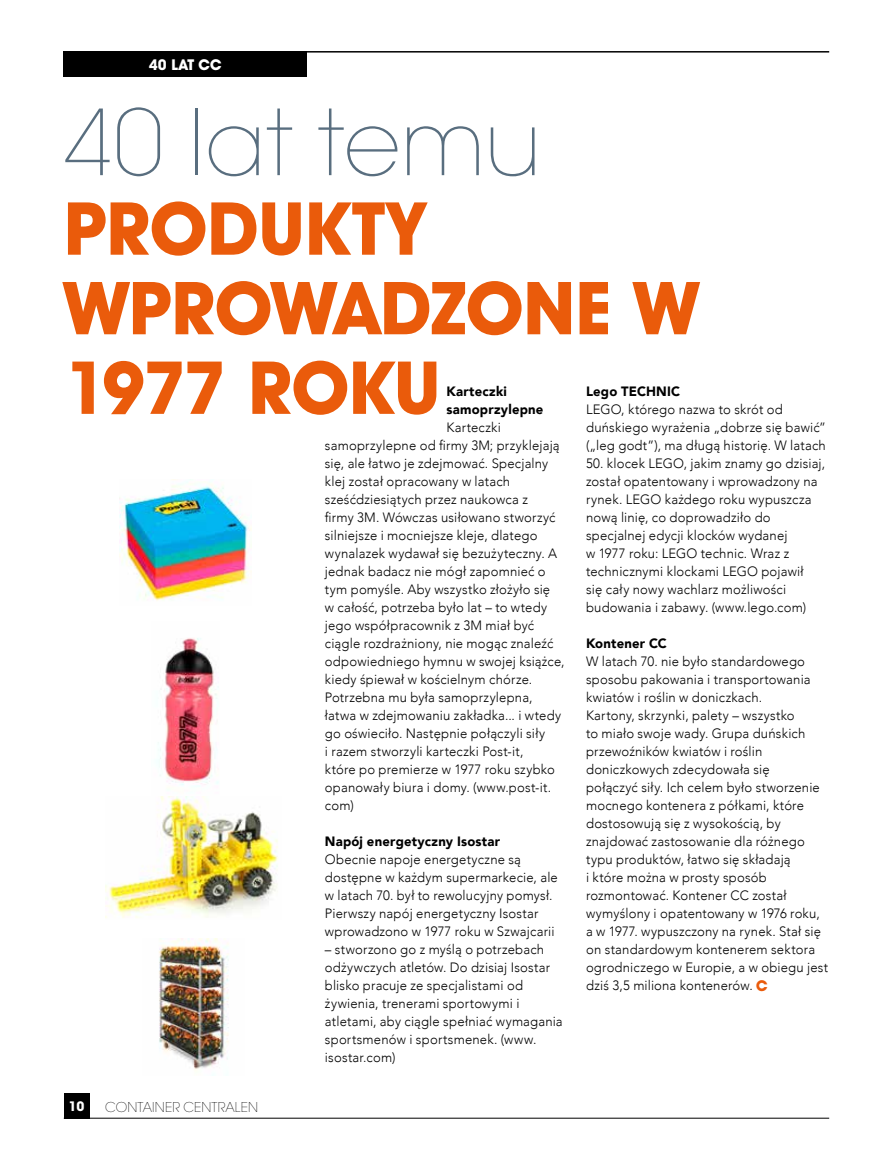
<style>
.page{position:relative;width:893px;height:1170px;background:#fff}
.page>*{position:absolute;margin:0;border:0;box-sizing:border-box;transform-origin:0 0}
.t1{font:200 90px "Avant Garde LT";color:#596e7f}
.t2{font:700 73.5px/79.5px "Avant Garde IT Cby BT";letter-spacing:-.01em;color:#ea5b0b}
.t3{font:700 15px "Avant Garde IT Cby BT";letter-spacing:.01em;color:#fff}
.t4{font:300 13.5px/18px "Avenir";letter-spacing:.015em;color:#000}
.t5{font:900 13.5px/18px "Avenir";letter-spacing:.015em;color:#000}
.t6{font:200 13.5px "Avant Garde LT";letter-spacing:.01em;color:#000}
.t7{font:700 13.5px "Avant Garde IT Cby BT";color:#fff}
.s1{font-family:"Avant Garde IT Cby BT";font-weight:700;font-size:15px;color:#ea5b0b}
</style>
<div class="page">
<hr style="left:64px;top:51px;width:765px;height:2px;background:#000">
<hr style="left:64px;top:1117px;width:765px;height:1px;background:#000">
<div style="left:64px;top:1093px;width:25px;height:25px;background:#000"></div>
<div style="left:64px;top:51px;width:243px;height:26px;background:#000"></div>
<img style="left:120px;top:479px;width:131px;height:122px">
<img style="left:157px;top:638px;width:62px;height:149px">
<img style="left:105px;top:796px;width:173px;height:122px">
<img style="left:159px;top:938px;width:70px;height:133px">
<p class="t3" style="left:149px;top:55px;width:75px">40 LAT CC</p>
<h1 class="t1" style="left:64px;top:89px;width:479px">40 lat temu</h1>
<h2 class="t2" style="left:64px;top:188px;width:636px">PRODUKTY<br>WPROWADZONE W<br>1977 ROKU</h2>
<p class="t5" style="left:446px;top:382px;width:98px">Karteczki samoprzylepne</p>
<p class="t4" style="left:325px;top:418px;width:241px;text-indent:122px">Karteczki samoprzylepne od firmy 3M; przyklejają się, ale łatwo je zdejmować. Specjalny klej został opracowany w latach sześćdziesiątych przez naukowca z<br>firmy 3M. Wówczas usiłowano stworzyć silniejsze i mocniejsze kleje, dlatego wynalazek wydawał się bezużyteczny. A jednak badacz nie mógł zapomnieć o tym pomyśle. Aby wszystko złożyło się<br>w całość, potrzeba było lat – to wtedy jego współpracownik z 3M miał być ciągle rozdrażniony, nie mogąc znaleźć odpowiedniego hymnu w swojej książce, kiedy śpiewał w kościelnym chórze.<br>Potrzebna mu była samoprzylepna, łatwa w zdejmowaniu zakładka... i wtedy go oświeciło. Następnie połączyli siły<br>i razem stworzyli karteczki Post-it,<br>które po premierze w 1977 roku szybko opanowały biura i domy. (www.post-it. com)</p>
<p class="t5" style="left:325px;top:832px;width:177px">Napój energetyczny Isostar</p>
<p class="t4" style="left:325px;top:850px;width:234px">Obecnie napoje energetyczne są dostępne w każdym supermarkecie, ale w latach 70. był to rewolucyjny pomysł.<br>Pierwszy napój energetyczny Isostar wprowadzono w 1977 roku w Szwajcarii</p>
<p class="t4" style="left:325px;top:940px;width:239px">– stworzono go z myślą o potrzebach odżywczych atletów. Do dzisiaj Isostar blisko pracuje ze specjalistami od żywienia, trenerami sportowymi i atletami, aby ciągle spełniać wymagania sportsmenów i sportsmenek. (www. isostar.com)</p>
<p class="t5" style="left:586px;top:382px;width:96px">Lego TECHNIC</p>
<p class="t4" style="left:586px;top:400px;width:242px">LEGO, którego nazwa to skrót od duńskiego wyrażenia „dobrze się bawić” („leg godt”), ma długą historię. W latach</p>
<p class="t4" style="left:586px;top:454px;width:241px">50. klocek LEGO, jakim znamy go dzisiaj, został opatentowany i wprowadzony na rynek. LEGO każdego roku wypuszcza nową linię, co doprowadziło do specjalnej edycji klocków wydanej<br>w 1977 roku: LEGO technic. Wraz z technicznymi klockami LEGO pojawił<br>się cały nowy wachlarz możliwości budowania i zabawy. (www.lego.com)</p>
<p class="t5" style="left:586px;top:634px;width:82px">Kontener CC</p>
<p class="t4" style="left:586px;top:652px;width:244px">W latach 70. nie było standardowego sposobu pakowania i transportowania kwiatów i roślin w doniczkach.<br>Kartony, skrzynki, palety – wszystko<br>to miało swoje wady. Grupa duńskich przewoźników kwiatów i roślin doniczkowych zdecydowała się<br>połączyć siły. Ich celem było stworzenie mocnego kontenera z półkami, które dostosowują się z wysokością, by znajdować zastosowanie dla różnego typu produktów, łatwo się składają<br>i które można w prosty sposób rozmontować. Kontener CC został wymyślony i opatentowany w 1976 roku, a w 1977. wypuszczony na rynek. Stał się on standardowym kontenerem sektora ogrodniczego w Europie, a w obiegu jest dziś 3,5 miliona kontenerów. <span class="s1">C</span></p>
<p class="t7" style="left:69px;top:1098px;width:18px">10</p>
<p class="t6" style="left:105px;top:1098px;width:154px">CONTAINER CENTRALEN</p>
</div>
